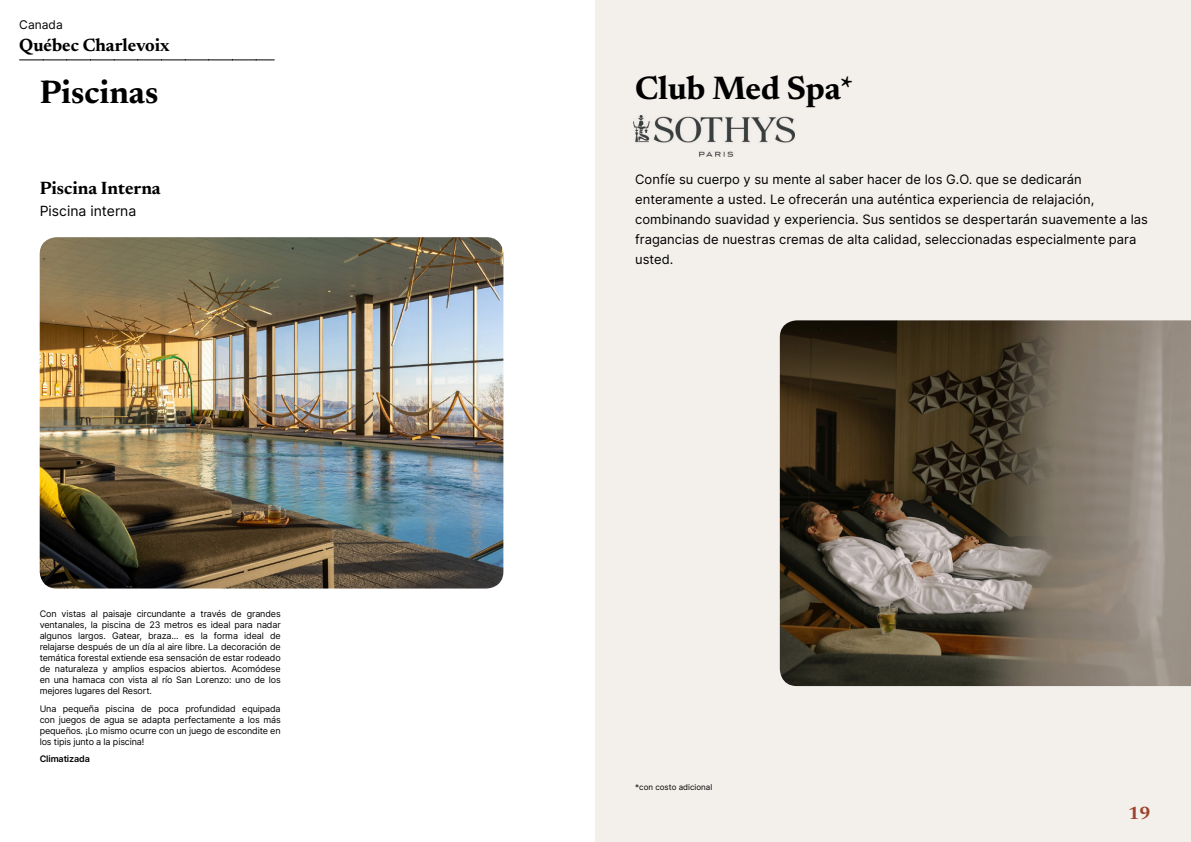
<style>
.page{position:relative;width:1191px;height:842px;background:#fff}
.page>*{position:absolute;margin:0;border:0;box-sizing:border-box;transform-origin:0 0}
.t1{font:700 33px "Newsreader 24 pt";color:#000}
.t2{font:700 18px "Newsreader 24 pt";color:#000}
.t3{font:700 18px "Newsreader 24 pt";color:#9d432c}
.t4{font:14px "Inter";color:#000}
.t5{font:13px/20px "Inter";color:#000}
.t6{font:12px "Inter";color:#000}
.t7{font:9px/11px "Inter";letter-spacing:-.015em;color:#000;text-align:justify}
.t8{font:600 9px "Inter";letter-spacing:-.015em;color:#000}
.t9{font:8px "Inter";color:#000}
</style>
<div class="page">
<div style="left:595px;top:0;width:596px;height:842px;background:#f3f0ec"></div>
<img style="left:780px;top:320px;width:411px;height:366px">
<img style="left:40px;top:237px;width:463px;height:351px">
<svg style="left:20px;top:60px;width:254px;height:1px"></svg>
<img style="left:633px;top:115px;width:162px;height:42px">
<h3 class="t6" style="left:19px;top:15px;width:45px">Canada</h3>
<h2 class="t2" style="left:19px;top:32px;width:152px">Québec Charlevoix</h2>
<h1 class="t1" style="left:40px;top:69px;width:120px">Piscinas</h1>
<h1 class="t1" style="left:635px;top:64px;width:220px">Club Med Spa*</h1>
<h2 class="t2" style="left:40px;top:175px;width:122px">Piscina Interna</h2>
<h3 class="t4" style="left:40px;top:200px;width:98px">Piscina interna</h3>
<p class="t7" style="left:40px;top:607px;width:242px">Con vistas al paisaje circundante a través de grandes ventanales, la piscina de 23 metros es ideal para nadar algunos largos. Gatear, braza... es la forma ideal de relajarse después de un día al aire libre. La decoración de temática forestal extiende esa sensación de estar rodeado de naturaleza y amplios espacios abiertos. Acomódese en una hamaca con vista al río San Lorenzo: uno de los mejores lugares del Resort.</p>
<p class="t7" style="left:40px;top:703px;width:242px">Una pequeña piscina de poca profundidad equipada con juegos de agua se adapta perfectamente a los más pequeños. ¡Lo mismo ocurre con un juego de escondite en los tipis junto a la piscina!</p>
<p class="t8" style="left:40px;top:752px;width:52px">Climatizada</p>
<p class="t5" style="left:635px;top:169px;width:514px">Confíe su cuerpo y su mente al saber hacer de los G.O. que se dedicarán enteramente a usted. Le ofrecerán una auténtica experiencia de relajación, combinando suavidad y experiencia. Sus sentidos se despertarán suavemente a las fragancias de nuestras cremas de alta calidad, seleccionadas especialmente para usted.</p>
<p class="t9" style="left:635px;top:781px;width:79px">*con costo adicional</p>
<h2 class="t3" style="left:1128px;top:800px;width:24px">19</h2>
</div>
